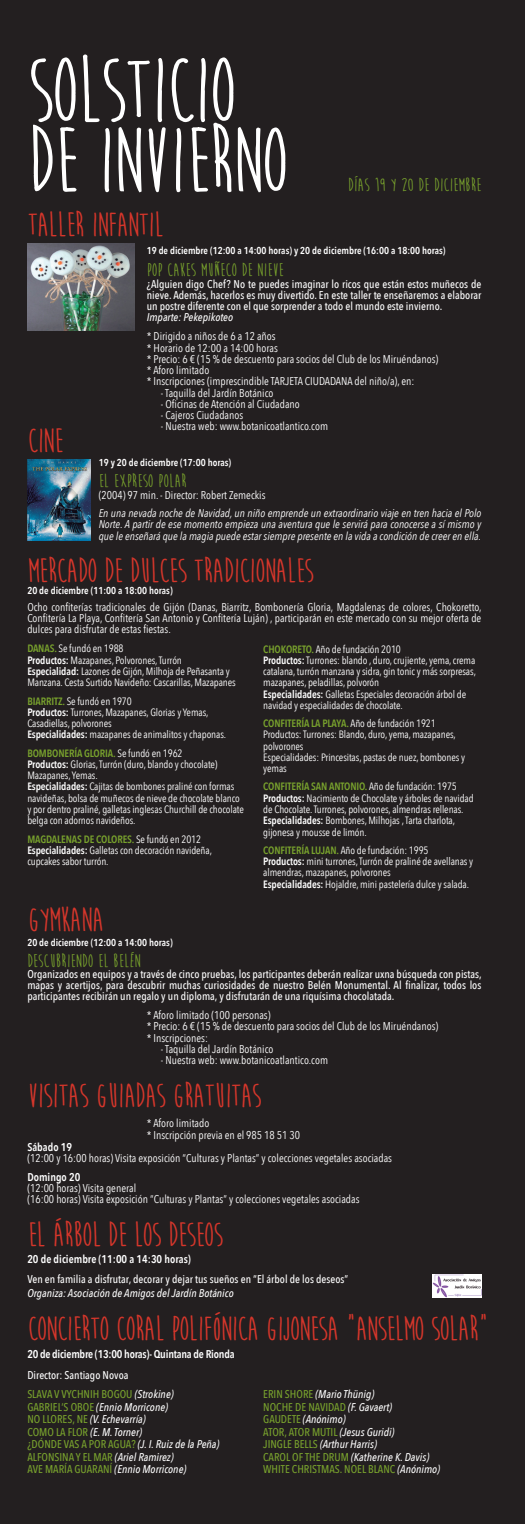
<style>
.page{position:relative;width:525px;height:1524px;background:#fff}
.page>*{position:absolute;margin:0;border:0;box-sizing:border-box;transform-origin:0 0}
.t1{font:700 93.75px/70px "Moon Flower";letter-spacing:-.03em;color:#fff}
.t2{font:700 34.75px "Moon Flower";letter-spacing:-.03em;color:#d5362b}
.t3{font:700 18.75px "Moon Flower";color:#78a22d}
.t4{font:11.25px/11.2px "Avenir Next Condensed";color:#fff}
.t5{font:500 11.25px/11.2px "Avenir Next Condensed";color:#fff;text-align:justify}
.t6{font:500 11.25px/12.5px "Avenir Next Condensed";color:#78a22d}
.t7{font:italic 11.25px/11.2px "Avenir Next Condensed";color:#fff;text-align:justify}
.t8{font:600 11.25px "Avenir Next Condensed";letter-spacing:-.005em;color:#fff}
.t9{font:italic 500 11.25px "Avenir Next Condensed";color:#fff}
.t10{font:10.62px/11.2px "Avenir Next Condensed";letter-spacing:-.01em;color:#fff}
.t11{font:600 10px "Avenir Next Condensed";color:#fff}
.s1{font-weight:600;color:#78a22d}
.s2{font-weight:600}
.s3{font-style:italic;color:#fff}
</style>
<div class="page">
<div style="left:0;top:0;width:524px;height:1524px;background:#231f20"></div>
<img style="left:27px;top:460px;width:64px;height:81px">
<img style="left:27px;top:243px;width:107px;height:87px">
<img style="left:432px;top:1274px;width:49px;height:23px">
<h1 class="t1" style="left:27px;top:56px;width:263px">SOLSTICIO<br>DE INVIERNO</h1>
<h2 class="t2" style="left:27px;top:206px;width:138px">TALLER INFANTIL</h2>
<h3 class="t3" style="left:348px;top:175px;width:135px">DÍAS 19 Y 20 DE DICIEMBRE</h3>
<h2 class="t2" style="left:27px;top:422px;width:38px">CINE</h2>
<p class="t11" style="left:147px;top:242px;width:300px">19 de diciembre (12:00 a 14:00 horas) y 20 de diciembre (16:00 a 18:00 horas)</p>
<h3 class="t3" style="left:147px;top:260px;width:138px">POP CAKES MUÑECO DE NIEVE</h3>
<p class="t5" style="left:147px;top:278px;width:336px">¿Alguien digo Chef? No te puedes imaginar lo ricos que están estos muñecos de nieve. Además, hacerlos es muy divertido. En este taller te enseñaremos a elaborar un postre diferente con el que sorprender a todo el mundo este invierno.</p>
<p class="t9" style="left:147px;top:311px;width:88px">Imparte: Pekepikoteo</p>
<p class="t4" style="left:147px;top:330px;width:293px">* Dirigido a niños de 6 a 12 años<br>* Horario de 12:00 a 14:00 horas<br>* Precio: 6 € (15 % de descuento para socios del Club de los Miruéndanos) * Aforo limitado<br>* Inscripciones (imprescindible TARJETA CIUDADANA del niño/a), en:</p>
<p class="t4" style="left:161px;top:386px;width:114px">- Taquilla del Jardín Botánico</p>
<p class="t4" style="left:161px;top:398px;width:140px">- Oficinas de Atención al Ciudadano</p>
<p class="t4" style="left:161px;top:409px;width:84px">- Cajeros Ciudadanos</p>
<p class="t4" style="left:161px;top:420px;width:168px">- Nuestra web: www.botanicoatlantico.com</p>
<p class="t11" style="left:99px;top:453px;width:134px">19 y 20 de diciembre (17:00 horas)</p>
<h3 class="t3" style="left:99px;top:471px;width:89px">EL EXPRESO POLAR</h3>
<p class="t4" style="left:99px;top:489px;width:168px">(2004) 97 min. - Director: Robert Zemeckis</p>
<p class="t7" style="left:99px;top:507px;width:384px">En una nevada noche de Navidad, un niño emprende un extraordinario viaje en tren hacia el Polo Norte. A partir de ese momento empieza una aventura que le servirá para conocerse a sí mismo y que le enseñará que la magia puede estar siempre presente en la vida a condición de creer en ella.</p>
<h2 class="t2" style="left:27px;top:553px;width:288px">MERCADO DE DULCES TRADICIONALES</h2>
<p class="t11" style="left:27px;top:582px;width:147px">20 de diciembre (11:00 a 18:00 horas)</p>
<p class="t4" style="left:27px;top:600px;width:455px;text-align:justify">Ocho confiterías tradicionales de Gijón (Danas, Biarritz, Bombonería Gloria, Magdalenas de colores, Chokoretto, Confitería La Playa, Confitería San Antonio y Confitería Luján) , participarán en este mercado con su mejor oferta de dulces para disfrutar de estas fiestas.</p>
<p class="t10" style="left:27px;top:642px;width:210px"><span class="s1">DANAS.</span> Se fundó en 1988<br><span class="s2">Productos:</span> Mazapanes, Polvorones, Turrón <span class="s2">Especialidad:</span> Lazones de Gijón, Milhoja de Peñasanta y Manzana. Cesta Surtido Navideño: Cascarillas, Mazapanes</p>
<p class="t10" style="left:27px;top:695px;width:200px"><span class="s1">BIARRITZ.</span> Se fundó en 1970<br><span class="s2">Productos:</span> Turrones, Mazapanes, Glorias y Yemas, Casadiellas, polvorones<br><span class="s2">Especialidades:</span> mazapanes de animalitos y chaponas.</p>
<p class="t10" style="left:27px;top:747px;width:218px"><span class="s1">BOMBONERÍA GLORIA.</span> Se fundó en 1962<br><span class="s2">Productos:</span> Glorias, Turrón (duro, blando y chocolate)<br>Mazapanes, Yemas.<br><span class="s2">Especialidades:</span> Cajitas de bombones praliné con formas navideñas, bolsa de muñecos de nieve de chocolate blanco y por dentro praliné, galletas inglesas Churchill de chocolate belga con adornos navideños.</p>
<p class="t10" style="left:27px;top:833px;width:186px"><span class="s1">MAGDALENAS DE COLORES.</span> Se fundó en 2012<br><span class="s2">Especialidades:</span> Galletas con decoración navideña, cupcakes sabor turrón.</p>
<p class="t10" style="left:263px;top:642px;width:214px"><span class="s1">CHOKORETO.</span> Año de fundación 2010<br><span class="s2">Productos:</span> Turrones: blando , duro, crujiente, yema, crema catalana, turrón manzana y sidra, gin tonic y más sorpresas, mazapanes, peladillas, polvorón<br><span class="s2">Especialidades:</span> Galletas Especiales decoración árbol de navidad y especialidades de chocolate.</p>
<p class="t10" style="left:263px;top:717px;width:203px"><span class="s1">CONFITERÍA LA PLAYA.</span> Año de fundación 1921<br>Productos: Turrones: Blando, duro, yema, mazapanes, polvorones<br>Especialidades: Princesitas, pastas de nuez, bombones y yemas</p>
<p class="t10" style="left:263px;top:780px;width:212px"><span class="s1">CONFITERÍA SAN ANTONIO.</span> Año de fundación: 1975<br><span class="s2">Productos:</span> Nacimiento de Chocolate y árboles de navidad de Chocolate. Turrones, polvorones, almendras rellenas.<br><span class="s2">Especialidades:</span> Bombones, Milhojas , Tarta charlota, gijonesa y mousse de limón.</p>
<p class="t10" style="left:263px;top:844px;width:211px"><span class="s1">CONFITERÍA LUJAN.</span> Año de fundación: 1995<br><span class="s2">Productos:</span> mini turrones, Turrón de praliné de avellanas y almendras, mazapanes, polvorones<br><span class="s2">Especialidades:</span> Hojaldre, mini pastelería dulce y salada.</p>
<h2 class="t2" style="left:27px;top:901px;width:78px">GYMKANA</h2>
<p class="t11" style="left:27px;top:933px;width:147px">20 de diciembre (12:00 a 14:00 horas)</p>
<h3 class="t3" style="left:27px;top:951px;width:115px">DESCUBRIENDO EL BELÉN</h3>
<p class="t5" style="left:27px;top:968px;width:455px">Organizados en equipos y a través de cinco pruebas, los participantes deberán realizar uxna búsqueda con pistas, mapas y acertijos, para descubrir muchas curiosidades de nuestro Belén Monumental. Al finalizar, todos los participantes recibirán un regalo y un diploma, y disfrutarán de una riquísima chocolatada.</p>
<p class="t4" style="left:147px;top:1009px;width:293px">* Aforo limitado (100 personas)<br>* Precio: 6 € (15 % de descuento para socios del Club de los Miruéndanos) * Inscripciones:</p>
<p class="t4" style="left:161px;top:1043px;width:114px">- Taquilla del Jardín Botánico</p>
<p class="t4" style="left:161px;top:1054px;width:168px">- Nuestra web: www.botanicoatlantico.com</p>
<h2 class="t2" style="left:27px;top:1077px;width:236px">VISITAS GUIADAS GRATUITAS</h2>
<p class="t8" style="left:27px;top:1137px;width:46px">Sábado 19</p>
<p class="t4" style="left:27px;top:1152px;width:366px">(12:00 y 16:00 horas) Visita exposición “Culturas y Plantas” y colecciones vegetales asociadas</p>
<p class="t8" style="left:27px;top:1167px;width:54px">Domingo 20</p>
<p class="t4" style="left:27px;top:1182px;width:333px">(12:00 horas) Visita general<br>(16:00 horas) Visita exposición “Culturas y Plantas” y colecciones vegetales asociadas</p>
<p class="t4" style="left:147px;top:1116px;width:155px;line-height:12.5px">* Aforo limitado<br>* Inscripción previa en el 985 18 51 30</p>
<h2 class="t2" style="left:27px;top:1216px;width:197px">EL ÁRBOL DE LOS DESEOS</h2>
<p class="t8" style="left:27px;top:1249px;width:165px">20 de diciembre (11:00 a 14:30 horas)</p>
<p class="t5" style="left:27px;top:1273px;width:322px">Ven en familia a disfrutar, decorar y dejar tus sueños en “El árbol de los deseos”</p>
<p class="t9" style="left:27px;top:1286px;width:208px">Organiza: Asociación de Amigos del Jardín Botánico</p>
<h2 class="t2" style="left:27px;top:1310px;width:463px">CONCIERTO CORAL POLIFÓNICA GIJONESA “ANSELMO SOLAR”</h2>
<p class="t8" style="left:27px;top:1344px;width:209px">20 de diciembre (13:00 horas)- Quintana de Rionda</p>
<p class="t5" style="left:27px;top:1369px;width:102px">Director: Santiago Novoa</p>
<p class="t6" style="left:27px;top:1388px;width:193px">SLAVA V VYCHNIH BOGOU <span class="s3">(Strokine)<br></span>GABRIEL’S OBOE <span class="s3">(Ennio Morricone)<br></span>NO LLORES, NE <span class="s3">(V. Echevarría)<br></span>COMO LA FLOR <span class="s3">(E. M. Torner)<br></span>¿DÓNDE VAS A POR AGUA? <span class="s3">(J. I. Ruiz de la Peña)<br></span>ALFONSINA Y EL MAR <span class="s3">(Ariel Ramirez)<br></span>AVE MARÍA GUARANÍ <span class="s3">(Ennio Morricone)</span></p>
<p class="t6" style="left:263px;top:1388px;width:178px">ERIN SHORE <span class="s3">(Mario Thünig)<br></span>NOCHE DE NAVIDAD <span class="s3">(F. Gavaert)<br></span>GAUDETE <span class="s3">(Anónimo)<br></span>ATOR, ATOR MUTIL <span class="s3">(Jesus Guridi)<br></span>JINGLE BELLS <span class="s3">(Arthur Harris)<br></span>CAROL OF THE DRUM <span class="s3">(Katherine K. Davis)<br></span>WHITE CHRISTMAS. NOEL BLANC <span class="s3">(Anónimo)</span></p>
</div>
